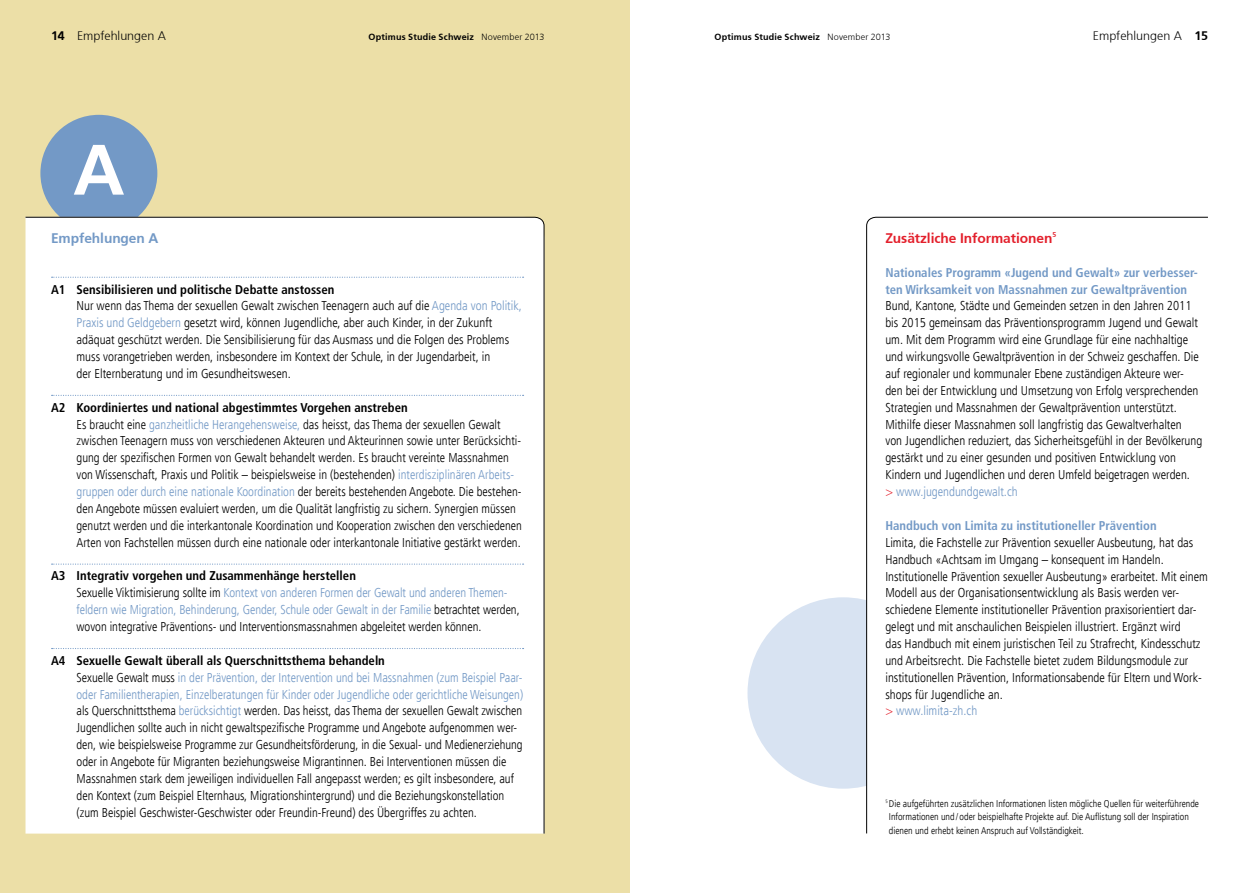
<style>
.page{position:relative;width:1259px;height:893px;background:#fff}
.page>*{position:absolute;margin:0;border:0;box-sizing:border-box;transform-origin:0 0}
.t1{font:300 71.25px "Frutiger 45";color:#fff}
.t2{font:300 13.8px "Frutiger 45";letter-spacing:-.005em;color:#e31f2b}
.t3{font:300 13.8px "Frutiger 45";letter-spacing:-.005em;color:#7399c6}
.t4{font:12.75px/17px "Frutiger 47 Light CN";color:#000}
.t5{font:700 condensed 12.75px "Frutiger LT";color:#000}
.t6{font:700 condensed 12.75px/17px "Frutiger LT";color:#7399c6}
.t7{font:300 12.3px "Frutiger 45";color:#000}
.t8{font:9.75px/13px "Frutiger 47 Light CN";color:#000}
.t9{font:300 9px "Frutiger 45";letter-spacing:.025em;color:#000}
.s1{font-style:inherit}
.s2{color:#7399c6}
.s3{color:#e31f2b}
</style>
<div class="page">
<div style="left:0;top:0;width:629px;height:893px;background:#ecdfa7"></div>
<div style="left:40px;top:115px;width:117px;height:117px;background:#7399c6;border-radius:58px"></div>
<div style="left:747px;top:597px;width:192px;height:192px;background:#d8e3f2;border-radius:50%"></div>
<svg style="left:866px;top:216px;width:342px;height:618px"></svg>
<div style="left:25px;top:216px;width:520px;height:618px;background:#fff"></div>
<svg style="left:52px;top:277px;width:471px;height:1px"></svg>
<svg style="left:52px;top:395px;width:471px;height:1px"></svg>
<svg style="left:52px;top:564px;width:471px;height:1px"></svg>
<svg style="left:52px;top:648px;width:471px;height:1px"></svg>
<div style="left:894px;top:621px;width:162px;height:229px;background:#fff"></div>
<p class="t7" style="left:51px;top:29px;width:117px"><span class="s1">14</span> Empfehlungen A</p>
<p class="t9" style="left:368px;top:32px;width:177px">Optimus Studie Schweiz <span class="s1">November 2013</span></p>
<p class="t9" style="left:714px;top:32px;width:177px">Optimus Studie Schweiz <span class="s1">November 2013</span></p>
<p class="t7" style="left:1093px;top:29px;width:117px">Empfehlungen A <span class="s1">15</span></p>
<h1 class="t1" style="left:73px;top:127px;width:53px">A</h1>
<p class="t3" style="left:51px;top:230px;width:109px">Empfehlungen A</p>
<p class="t5" style="left:51px;top:282px;width:285px">A1 Sensibilisieren und politische Debatte anstossen</p>
<p class="t4" style="left:77px;top:298px;width:447px">Nur wenn das Thema der sexuellen Gewalt zwischen Teenagern auch auf die <span class="s2">Agenda von Politik, Praxis und Geldgebern</span> gesetzt wird, können Jugendliche, aber auch Kinder, in der Zukunft adäquat geschützt werden. Die Sensibilisierung für das Ausmass und die Folgen des Problems muss vorangetrieben werden, insbesondere im Kontext der Schule, in der Jugendarbeit, in<br>der Elternberatung und im Gesundheitswesen.</p>
<p class="t5" style="left:51px;top:400px;width:358px">A2 Koordiniertes und national abgestimmtes Vorgehen anstreben</p>
<p class="t4" style="left:77px;top:416px;width:447px">Es braucht eine <span class="s2">ganzheitliche Herangehensweise,</span> das heisst, das Thema der sexuellen Gewalt zwischen Teenagern muss von verschiedenen Akteuren und Akteurinnen sowie unter Berücksichti&shy;gung der spezifischen Formen von Gewalt behandelt werden. Es braucht vereinte Massnahmen von Wissenschaft, Praxis und Politik – beispielsweise in (bestehenden) <span class="s2">interdisziplinären Arbeits&shy;gruppen oder durch eine nationale Koordination</span> der bereits bestehenden Angebote. Die bestehen&shy;den Angebote müssen evaluiert werden, um die Qualität langfristig zu sichern. Synergien müssen genutzt werden und die interkantonale Koordination und Kooperation zwischen den verschiedenen Arten von Fachstellen müssen durch eine nationale oder interkantonale Initiative gestärkt werden.</p>
<p class="t5" style="left:51px;top:568px;width:306px">A3 Integrativ vorgehen und Zusammenhänge herstellen</p>
<p class="t4" style="left:77px;top:584px;width:445px">Sexuelle Viktimisierung sollte im <span class="s2">Kontext von anderen Formen der Gewalt und anderen Themen&shy;feldern wie Migration, Behinderung, Gender, Schule oder Gewalt in der Familie</span> betrachtet werden, wovon integrative Präventions- und Interventionsmassnahmen abgeleitet werden können.</p>
<p class="t5" style="left:51px;top:653px;width:335px">A4 Sexuelle Gewalt überall als Querschnittsthema behandeln</p>
<p class="t4" style="left:77px;top:669px;width:448px">Sexuelle Gewalt muss <span class="s2">in der Prävention, der Intervention und bei Massnahmen (zum Beispiel Paar&shy;oder Familientherapien, Einzelberatungen für Kinder oder Jugendliche oder gerichtliche Weisungen) </span>als Querschnittsthema <span class="s2">berücksichtigt</span> werden. Das heisst, das Thema der sexuellen Gewalt zwischen Jugendlichen sollte auch in nicht gewaltspezifische Programme und Angebote aufgenommen wer&shy;den, wie beispielsweise Programme zur Gesundheitsförderung, in die Sexual- und Medienerziehung oder in Angebote für Migranten beziehungsweise Migrantinnen. Bei Interventionen müssen die Massnahmen stark dem jeweiligen individuellen Fall angepasst werden; es gilt insbesondere, auf den Kontext (zum Beispiel Elternhaus, Migrationshintergrund) und die Beziehungskonstellation (zum Beispiel Geschwister-Geschwister oder Freundin-Freund) des Übergriffes zu achten.</p>
<p class="t2" style="left:885px;top:230px;width:172px">Zusätzliche Informationen<sup>5</sup></p>
<p class="t6" style="left:885px;top:264px;width:314px">Nationales Programm «Jugend und Gewalt» zur verbesser&shy;ten Wirksamkeit von Massnahmen zur Gewaltprävention</p>
<p class="t4" style="left:885px;top:298px;width:318px">Bund, Kantone, Städte und Gemeinden setzen in den Jahren 2011 bis 2015 gemeinsam das Präventionsprogramm Jugend und Gewalt um. Mit dem Programm wird eine Grundlage für eine nachhaltige und wirkungsvolle Gewaltprävention in der Schweiz geschaffen. Die auf regionaler und kommunaler Ebene zuständigen Akteure wer&shy;den bei der Entwicklung und Umsetzung von Erfolg versprechenden Strategien und Massnahmen der Gewaltprävention unterstützt.<br>Mithilfe dieser Massnahmen soll langfristig das Gewaltverhalten<br>von Jugendlichen reduziert, das Sicherheitsgefühl in der Bevölkerung gestärkt und zu einer gesunden und positiven Entwicklung von Kindern und Jugendlichen und deren Umfeld beigetragen werden.<br><span class="s3">&gt;</span> <span class="s2">www.jugendundgewalt.ch</span></p>
<p class="t6" style="left:885px;top:517px;width:273px">Handbuch von Limita zu institutioneller Prävention</p>
<p class="t4" style="left:885px;top:534px;width:324px">Limita, die Fachstelle zur Prävention sexueller Ausbeutung, hat das Handbuch «Achtsam im Umgang – konsequent im Handeln.<br>Institutionelle Prävention sexueller Ausbeutung» erarbeitet. Mit einem Modell aus der Organisationsentwicklung als Basis werden ver&shy;schiedene Elemente institutioneller Prävention praxisorientiert dar&shy;gelegt und mit anschaulichen Beispielen illustriert. Ergänzt wird<br>das Handbuch mit einem juristischen Teil zu Strafrecht, Kindesschutz und Arbeitsrecht. Die Fachstelle bietet zudem Bildungsmodule zur institutionellen Prävention, Informationsabende für Eltern und Work&shy;shops für Jugendliche an.<br><span class="s3">&gt;</span> <span class="s2">www.limita-zh.ch</span></p>
<p class="t8" style="left:889px;top:797px;width:312px;text-indent:-4px"><sup>5</sup> Die aufgeführten zusätzlichen Informationen listen mögliche Quellen für weiterführende<br>Informationen und / oder beispielhafte Projekte auf. Die Auflistung soll der Inspiration dienen und erhebt keinen Anspruch auf Vollständigkeit.</p>
</div>
